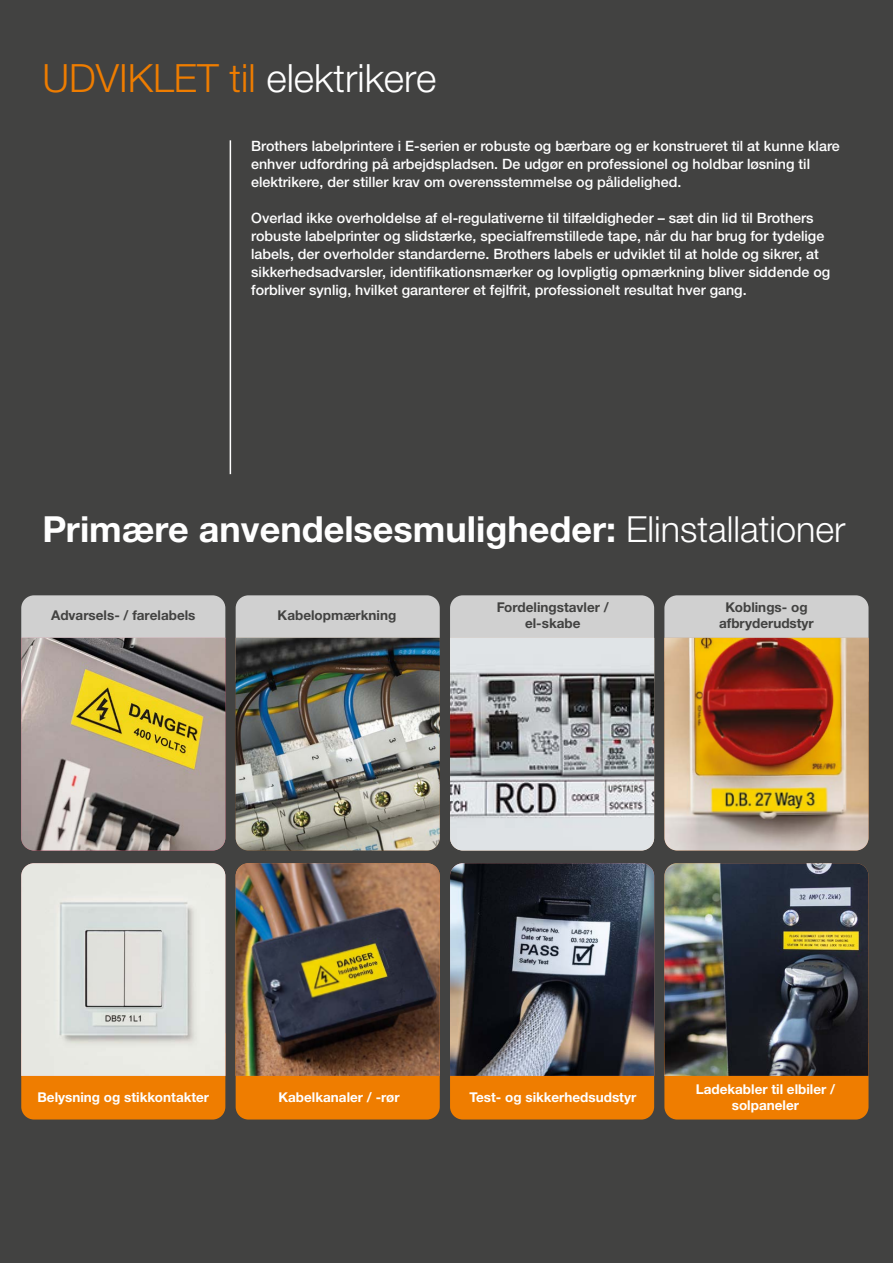
<style>
.page{position:relative;width:893px;height:1263px;background:#424241}
.page>*{position:absolute;margin:0;border:0;box-sizing:border-box;transform-origin:0 0}
.t1{font:300 39px "Helvetica Neue LTW1 G";color:#ef7d00}
.t2{font:700 36px "Helvetica Neue LTW1 G";color:#fff}
.t3{font:500 14.25px/18px "Helvetica Neue LTW1 G";color:#fff}
.t4{font:700 13.5px/16.2px "Helvetica Neue LTW1 G";color:#fff;text-align:center}
.t5{font:700 13.5px/16.2px "Helvetica Neue LTW1 G";color:#424241;text-align:center}
.s1{color:#fff}
.s2{font-weight:300}
</style>
<div class="page">
<hr style="left:230px;top:140px;width:1px;height:334px;background:#fff">
<div style="left:21px;top:1076px;width:204px;height:43px;background:#ef7d00"></div>
<img style="left:21px;top:863px;width:204px;height:213px">
<div style="left:236px;top:1076px;width:204px;height:43px;background:#ef7d00"></div>
<img style="left:236px;top:863px;width:204px;height:213px">
<div style="left:450px;top:1076px;width:204px;height:43px;background:#ef7d00"></div>
<img style="left:450px;top:863px;width:204px;height:213px">
<div style="left:664px;top:1076px;width:204px;height:43px;background:#ef7d00"></div>
<img style="left:664px;top:863px;width:204px;height:213px">
<div style="left:21px;top:595px;width:204px;height:43px;background:#d0d0d0"></div>
<img style="left:21px;top:638px;width:204px;height:212px">
<div style="left:236px;top:595px;width:204px;height:43px;background:#d0d0d0"></div>
<img style="left:236px;top:638px;width:204px;height:212px">
<div style="left:450px;top:595px;width:204px;height:43px;background:#d0d0d0"></div>
<img style="left:450px;top:638px;width:204px;height:212px">
<div style="left:664px;top:595px;width:204px;height:43px;background:#d0d0d0"></div>
<img style="left:664px;top:638px;width:204px;height:212px">
<h1 class="t1" style="left:43px;top:54px;width:395px">UDVIKLET til <span class="s1">elektrikere</span></h1>
<p class="t3" style="left:251px;top:136px;width:590px">Brothers labelprintere i E-serien er robuste og bærbare og er konstrueret til at kunne klare enhver udfordring på arbejdspladsen. De udgør en professionel og holdbar løsning til elektrikere, der stiller krav om overensstemmelse og pålidelighed.</p>
<p class="t3" style="left:251px;top:208px;width:581px">Overlad ikke overholdelse af el-regulativerne til tilfældigheder – sæt din lid til Brothers robuste labelprinter og slidstærke, specialfremstillede tape, når du har brug for tydelige labels, der overholder standarderne. Brothers labels er udviklet til at holde og sikrer, at sikkerhedsadvarsler, identifikationsmærker og lovpligtig opmærkning bliver siddende og forbliver synlig, hvilket garanterer et fejlfrit, professionelt resultat hver gang.</p>
<h2 class="t2" style="left:43px;top:507px;width:805px">Primære anvendelsesmuligheder: <span class="s2">Elinstallationer</span></h2>
<p class="t5" style="left:51px;top:607px;width:146px">Advarsels- / farelabels</p>
<p class="t5" style="left:278px;top:607px;width:120px">Kabelopmærkning</p>
<p class="t5" style="left:497px;top:599px;width:114px">Fordelingstavler / el-skabe</p>
<p class="t5" style="left:719px;top:599px;width:96px">Koblings- og afbryderudstyr</p>
<p class="t4" style="left:37px;top:1089px;width:173px">Belysning og stikkontakter</p>
<p class="t4" style="left:278px;top:1089px;width:123px">Kabelkanaler / -rør</p>
<p class="t4" style="left:469px;top:1089px;width:168px">Test- og sikkerhedsudstyr</p>
<p class="t4" style="left:696px;top:1081px;width:141px">Ladekabler til elbiler / solpaneler</p>
</div>
